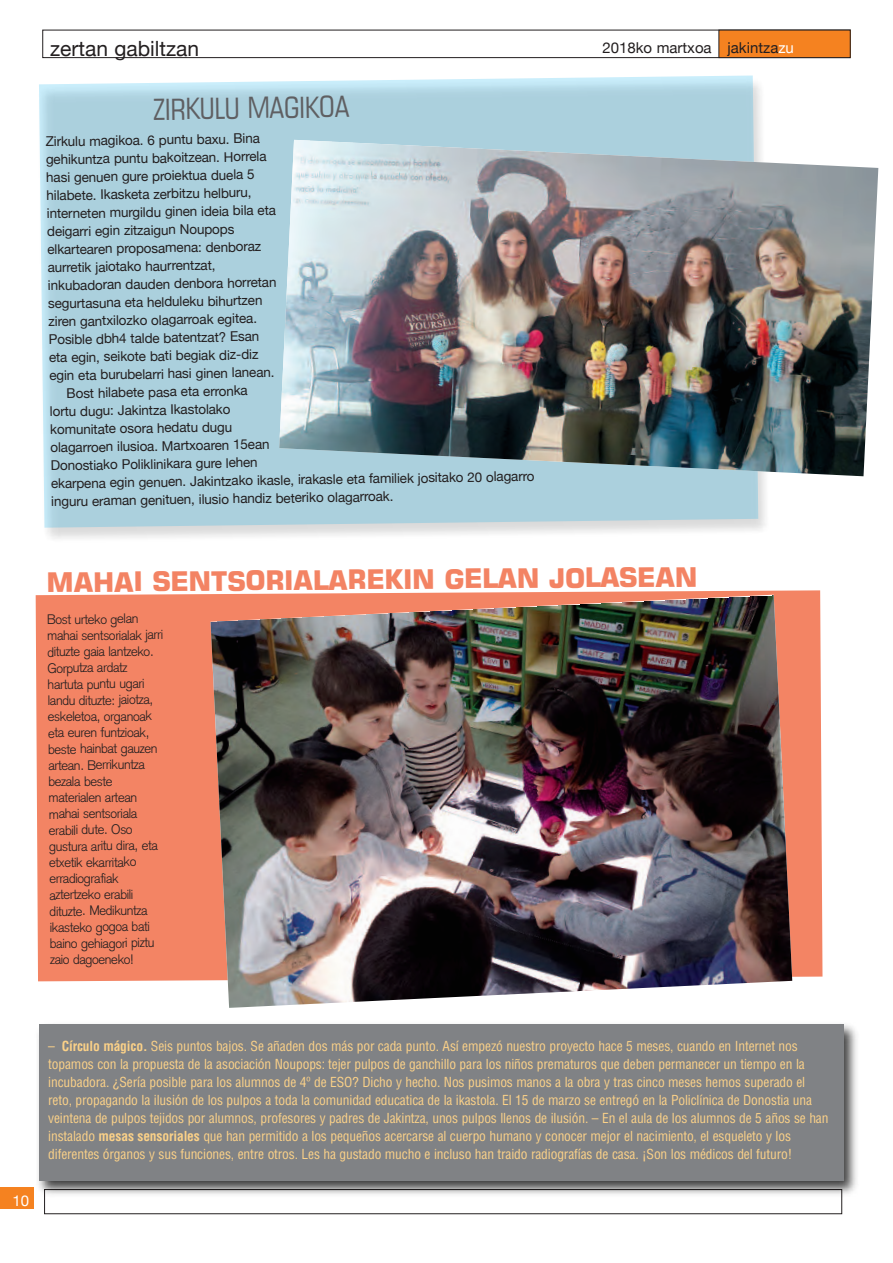
<style>
.page{position:relative;width:893px;height:1263px;background:#fff}
.page>*{position:absolute;margin:0;border:0;box-sizing:border-box;transform-origin:0 0}
.t1{font:condensed 29.25px "Square 721 BT";color:#5f5f62}
.t2{font:700 27px "Square 721 BT";letter-spacing:-.03em;color:#f38363}
.t3{font:21px "Helvetica Neue";color:#231f20}
.t4{font:15px "Helvetica Neue";color:#231f20}
.t5{font:15px "Helvetica Neue";color:#fff}
.t6{font:condensed 13.5px/18px "Helvetica";letter-spacing:-.01em;color:#fbd188}
.t7{font:13.5px "Helvetica Neue";color:#231f20}
.t8{font:300 13.5px/16.2px "Akzidenz Grotesk";color:#231f20}
.s1{color:#fff}
.s2{font-weight:700}
</style>
<div class="page">
<div style="left:43px;top:30px;width:807px;height:28px;border:1px solid #231f20"></div>
<div style="left:719px;top:30px;width:131px;height:28px;background:#f58220"></div>
<div style="left:719px;top:30px;width:131px;height:28px;border:1px solid #231f20"></div>
<div style="left:0;top:1188px;width:34px;height:21px;background:#f58220"></div>
<div style="left:44px;top:1189px;width:798px;height:25px;border:1px solid #231f20"></div>
<div style="left:36px;top:590px;width:786px;height:391px;background:#f38464"></div>
<svg style="left:39px;top:75px;width:719px;height:453px;background:#b0d3df"></svg>
<img style="left:279px;top:140px;width:599px;height:336px">
<img style="left:211px;top:595px;width:581px;height:413px">
<img style="left:33px;top:1024px;width:824px;height:177px">
<div style="left:40px;top:1024px;width:804px;height:157px;background:#808285"></div>
<h3 class="t3" style="left:50px;top:36px;width:151px">zertan gabiltzan</h3>
<p class="t4" style="left:602px;top:39px;width:193px">2018ko martxoa jakintza<span class="s1">zu</span></p>
<h1 class="t1" style="left:153px;top:99px;width:197px;rotate:-1deg">ZIRKULU MAGIKOA</h1>
<p class="t7" style="left:46px;top:134px;width:216px;rotate:-1deg">Zirkulu magikoa. 6 puntu baxu. Bina</p>
<p class="t7" style="left:46px;top:152px;width:222px;rotate:-1deg">gehikuntza puntu bakoitzean. Horrela</p>
<p class="t7" style="left:46px;top:170px;width:210px;rotate:-1deg">hasi genuen gure proiektua duela 5</p>
<p class="t7" style="left:46px;top:188px;width:207px;rotate:-1deg">hilabete. Ikasketa zerbitzu helburu,</p>
<p class="t7" style="left:47px;top:206px;width:231px;rotate:-1deg">interneten murgildu ginen ideia bila eta</p>
<p class="t7" style="left:47px;top:224px;width:189px;rotate:-1deg">deigarri egin zitzaigun Noupops</p>
<p class="t7" style="left:47px;top:242px;width:215px;rotate:-1deg">elkartearen proposamena: denboraz</p>
<p class="t7" style="left:47px;top:260px;width:169px;rotate:-1deg">aurretik jaiotako haurrentzat,</p>
<p class="t7" style="left:48px;top:278px;width:230px;rotate:-1deg">inkubadoran dauden denbora horretan</p>
<p class="t7" style="left:48px;top:296px;width:216px;rotate:-1deg">segurtasuna eta helduleku bihurtzen</p>
<p class="t7" style="left:48px;top:314px;width:210px;rotate:-1deg">ziren gantxilozko olagarroak egitea.</p>
<p class="t7" style="left:49px;top:332px;width:212px;rotate:-1deg">Posible dbh4 talde batentzat? Esan</p>
<p class="t7" style="left:49px;top:350px;width:211px;rotate:-1deg">eta egin, seikote bati begiak diz-diz</p>
<p class="t7" style="left:49px;top:368px;width:227px;rotate:-1deg">egin eta burubelarri hasi ginen lanean.</p>
<p class="t7" style="left:66px;top:385px;width:183px;rotate:-1deg">Bost hilabete pasa eta erronka</p>
<p class="t7" style="left:50px;top:404px;width:182px;rotate:-1deg">lortu dugu: Jakintza Ikastolako</p>
<p class="t7" style="left:50px;top:422px;width:184px;rotate:-1deg">komunitate osora hedatu dugu</p>
<p class="t7" style="left:50px;top:440px;width:221px;rotate:-1deg">olagarroen ilusioa. Martxoaren 15ean</p>
<p class="t7" style="left:51px;top:458px;width:209px;rotate:-1deg">Donostiako Poliklinikara gure lehen</p>
<p class="t7" style="left:51px;top:476px;width:485px;rotate:-1deg">ekarpena egin genuen. Jakintzako ikasle, irakasle eta familiek jositako 20 olagarro</p>
<p class="t7" style="left:51px;top:494px;width:344px;rotate:-1deg">inguru eraman genituen, ilusio handiz beteriko olagarroak.</p>
<h2 class="t2" style="left:46px;top:570px;width:653px">MAHAI SENTSORIALAREKIN GELAN JOLASEAN</h2>
<p class="t8" style="left:44px;top:612px;width:120px;rotate:-1deg">Bost urteko gelan mahai sentsorialak jarri dituzte gaia lantzeko.<br>Gorputza ardatz hartuta puntu ugari landu dituzte: jaiotza, eskeletoa, organoak eta euren funtzioak, beste hainbat gauzen artean. Berrikuntza bezala beste materialen artean mahai sentsoriala erabili dute. Oso gustura aritu dira, eta etxetik ekarritako erradiografiak aztertzeko erabili dituzte. Medikuntza ikasteko gogoa bati baino gehiagori piztu zaio dagoeneko!</p>
<p class="t5" style="left:13px;top:1191px;width:18px">10</p>
<p class="t6" style="left:48px;top:1037px;width:782px">– <span class="s2">Círculo mágico.</span> Seis puntos bajos. Se añaden dos más por cada punto. Así empezó nuestro proyecto hace 5 meses, cuando en Internet nos topamos con la propuesta de la asociación Noupops: tejer pulpos de ganchillo para los niños prematuros que deben permanecer un tiempo en la incubadora. ¿Sería posible para los alumnos de 4º de ESO? Dicho y hecho. Nos pusimos manos a la obra y tras cinco meses hemos superado el reto, propagando la ilusión de los pulpos a toda la comunidad educatica de la ikastola. El 15 de marzo se entregó en la Policlínica de Donostia una veintena de pulpos tejidos por alumnos, profesores y padres de Jakintza, unos pulpos llenos de ilusión. – En el aula de los alumnos de 5 años se han instalado <span class="s2">mesas sensoriales</span> que han permitido a los pequeños acercarse al cuerpo humano y conocer mejor el nacimiento, el esqueleto y los diferentes órganos y sus funciones, entre otros. Les ha gustado mucho e incluso han traido radiografías de casa. ¡Son los médicos del futuro!</p>
</div>
